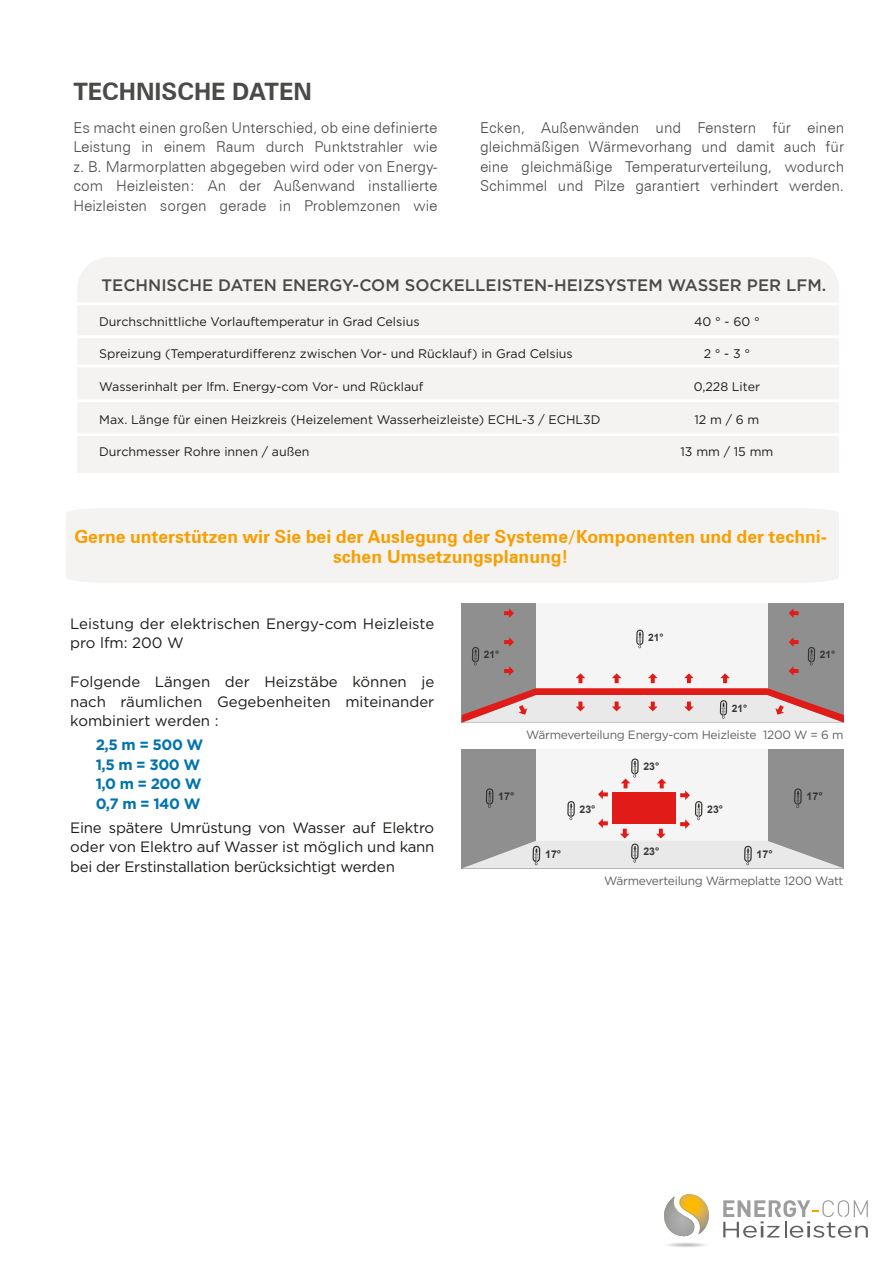
<style>
.page{position:relative;width:893px;height:1263px;background:#fff}
.page>*{position:absolute;margin:0;border:0;box-sizing:border-box;transform-origin:0 0}
.t1{font:700 24px "Zurich BT";color:#4b4a49}
.t2{font:700 18px/19.5px "Zurich BT";color:#f99e00;text-align:center}
.t3{font:500 16.65px "Gotham";color:#4b4a49}
.t4{font:300 15px/19.5px "Zurich BT";color:#4b4a49;text-align:justify}
.t5{font:15px/19.5px "Gotham";color:#1f1c19;text-align:justify}
.t6{font:700 15px "Gotham";letter-spacing:-.03em;color:#0073af}
.t7{font:12.45px "Gotham";color:#1f1c19}
.t8{font:12px "Gotham";letter-spacing:-.02em;color:#626161}
.t9{font:700 10.65px "Arial";color:#363431}
.t10{font:700 10.5px "Arial";color:#363431}
.t11{font:700 10.2px "Arial";color:#363431}
</style>
<div class="page">
<div style="left:462px;top:749px;width:382px;height:119px;background:#908f90"></div>
<div style="left:536px;top:749px;width:231px;height:92px;background:#f5f5f5"></div>
<div style="left:462px;top:603px;width:382px;height:120px;background:#908f90"></div>
<div style="left:536px;top:603px;width:231px;height:92px;background:#f5f5f5"></div>
<svg style="left:504px;top:608px;width:10px;height:10px"></svg>
<svg style="left:789px;top:608px;width:9px;height:10px"></svg>
<svg style="left:462px;top:630px;width:382px;height:93px"></svg>
<svg style="left:463px;top:758px;width:380px;height:110px"></svg>
<hr style="left:75px;top:643px;width:765px;height:1px;background:#fff">
<hr style="left:75px;top:698px;width:765px;height:1px;background:#fff">
<div style="left:77px;top:257px;width:762px;height:216px;background:#f4f3f1"></div>
<svg style="left:664px;top:1194px;width:45px;height:43px"></svg>
<svg style="left:723px;top:1200px;width:145px;height:38px"></svg>
<div style="left:66px;top:508px;width:773px;height:74px;background:#f4f3f1"></div>
<p class="t1" style="left:73px;top:77px;width:240px">TECHNISCHE DATEN</p>
<p class="t4" style="left:73px;top:117px;width:366px">Es macht einen großen Unterschied, ob eine definierte Leistung in einem Raum durch Punktstrahler wie z. B. Marmorplatten abgegeben wird oder von Energy&shy;com Heizleisten: An der Außenwand installierte Heizleisten sorgen gerade in Problemzonen wie</p>
<p class="t4" style="left:480px;top:117px;width:366px">Ecken, Außenwänden und Fenstern für einen gleichmäßigen Wärmevorhang und damit auch für eine gleichmäßige Temperaturverteilung, wodurch Schimmel und Pilze garantiert verhindert werden.</p>
<p class="t3" style="left:101px;top:276px;width:726px">TECHNISCHE DATEN ENERGY-COM SOCKELLEISTEN-HEIZSYSTEM WASSER PER LFM.</p>
<p class="t7" style="left:99px;top:314px;width:322px">Durchschnittliche Vorlauftemperatur in Grad Celsius</p>
<p class="t7" style="left:99px;top:346px;width:475px">Spreizung (Temperaturdifferenz zwischen Vor- und Rücklauf) in Grad Celsius</p>
<p class="t7" style="left:99px;top:379px;width:326px">Wasserinhalt per lfm. Energy-com Vor- und Rücklauf</p>
<p class="t7" style="left:99px;top:411px;width:503px">Max. Länge für einen Heizkreis (Heizelement Wasserheizleiste) ECHL-3 / ECHL3D</p>
<p class="t7" style="left:99px;top:444px;width:212px">Durchmesser Rohre innen / außen</p>
<p class="t7" style="left:694px;top:314px;width:67px">40 ° - 60 °</p>
<p class="t7" style="left:704px;top:346px;width:48px">2 ° - 3 °</p>
<p class="t7" style="left:694px;top:379px;width:68px">0,228 Liter</p>
<p class="t7" style="left:694px;top:411px;width:66px">12 m / 6 m</p>
<p class="t7" style="left:680px;top:444px;width:94px">13 mm / 15 mm</p>
<p class="t2" style="left:74px;top:527px;width:754px">Gerne unterstützen wir Sie bei der Auslegung der Systeme/Komponenten und der techni&shy;schen Umsetzungsplanung!</p>
<p class="t5" style="left:70px;top:613px;width:366px">Leistung der elektrischen Energy-com Heizleiste pro lfm: 200 W</p>
<p class="t5" style="left:70px;top:672px;width:366px">Folgende Längen der Heizstäbe können je nach räumlichen Gegebenheiten miteinander kombiniert werden :</p>
<p class="t6" style="left:96px;top:735px;width:109px">2,5 m = 500 W</p>
<p class="t6" style="left:96px;top:754px;width:106px">1,5 m = 300 W</p>
<p class="t6" style="left:96px;top:774px;width:107px">1,0 m = 200 W</p>
<p class="t6" style="left:96px;top:793px;width:106px">0,7 m = 140 W</p>
<p class="t5" style="left:70px;top:817px;width:366px">Eine spätere Umrüstung von Wasser auf Elektro oder von Elektro auf Wasser ist möglich und kann bei der Erstinstallation berücksichtigt werden</p>
<p class="t11" style="left:648px;top:630px;width:17px">21°</p>
<p class="t11" style="left:484px;top:647px;width:17px">21°</p>
<p class="t11" style="left:820px;top:647px;width:17px">21°</p>
<p class="t11" style="left:732px;top:701px;width:17px">21°</p>
<p class="t8" style="left:526px;top:727px;width:319px">Wärmeverteilung Energy-com Heizleiste 1200 W = 6 m</p>
<p class="t10" style="left:643px;top:759px;width:17px">23°</p>
<p class="t9" style="left:498px;top:789px;width:18px">17°</p>
<p class="t9" style="left:807px;top:789px;width:18px">17°</p>
<p class="t10" style="left:580px;top:801px;width:17px">23°</p>
<p class="t10" style="left:707px;top:801px;width:17px">23°</p>
<p class="t9" style="left:545px;top:846px;width:18px">17°</p>
<p class="t10" style="left:643px;top:844px;width:17px">23°</p>
<p class="t9" style="left:757px;top:846px;width:18px">17°</p>
<p class="t8" style="left:604px;top:873px;width:241px">Wärmeverteilung Wärmeplatte 1200 Watt</p>
</div>
